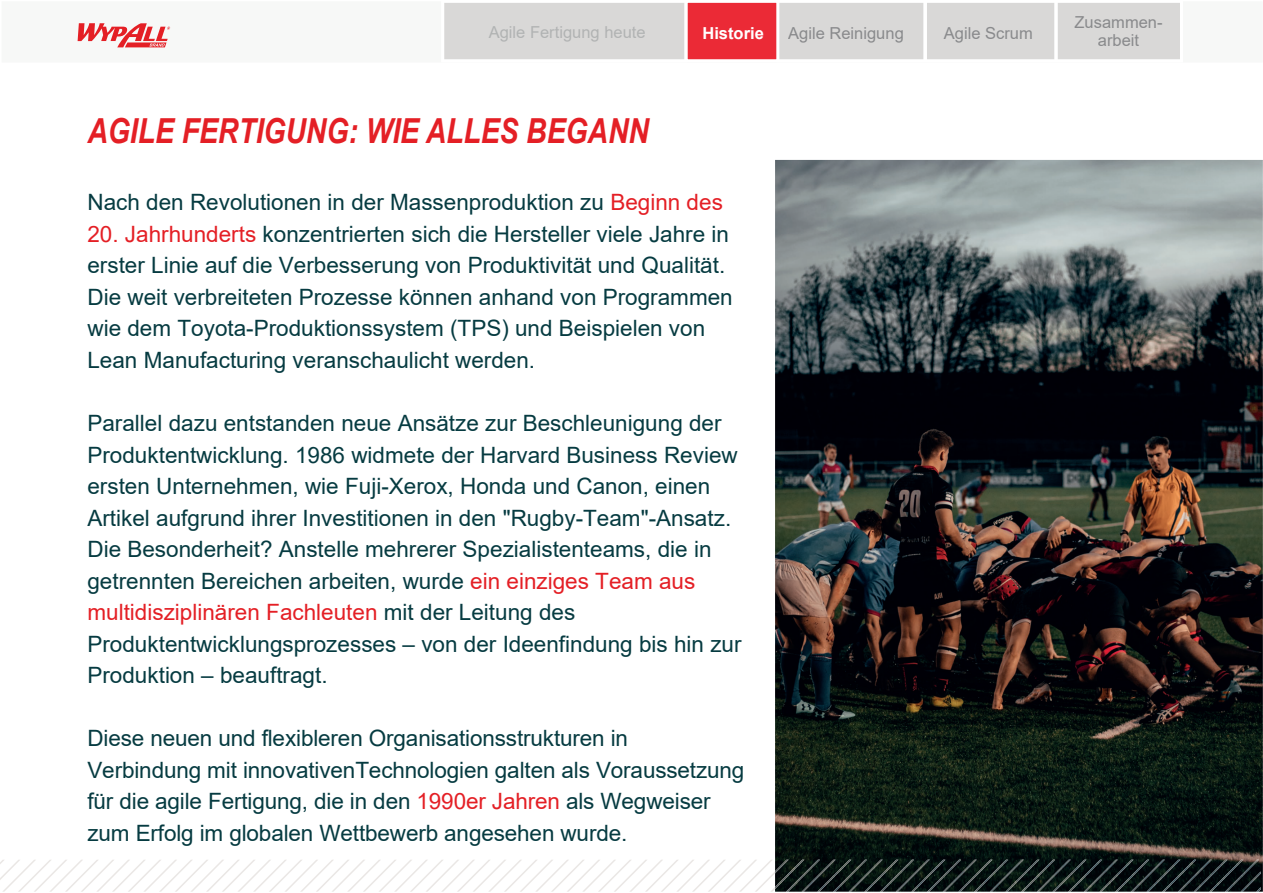
<style>
.page{position:relative;width:1263px;height:893px;background:#fff}
.page>*{position:absolute;margin:0;border:0;box-sizing:border-box;transform-origin:0 0}
.t1{font:italic 700 34.5px "Arial Narrow";color:#e41f25}
.t2{font:22.5px/31.5px "Arial";color:#063b41}
.t3{font:16.5px/18px "Arial";color:#898a8c;text-align:center}
.t4{font:16.5px "Arial";color:#b1b3b3}
.t5{font:700 16.5px "Arial";color:#fff}
.s1{color:#e41f25}
</style>
<div class="page">
<img style="left:775px;top:160px;width:488px;height:732px">
<img style="left:1259px;top:871px;width:2px;height:21px">
<img style="left:1243px;top:860px;width:16px;height:32px">
<img style="left:1227px;top:860px;width:16px;height:32px">
<img style="left:1212px;top:860px;width:15px;height:32px">
<img style="left:1196px;top:860px;width:16px;height:32px">
<img style="left:1180px;top:860px;width:16px;height:32px">
<img style="left:1165px;top:860px;width:15px;height:32px">
<img style="left:1149px;top:860px;width:16px;height:32px">
<img style="left:1133px;top:860px;width:16px;height:32px">
<img style="left:1118px;top:860px;width:15px;height:32px">
<img style="left:1102px;top:860px;width:16px;height:32px">
<img style="left:1086px;top:860px;width:16px;height:32px">
<img style="left:1071px;top:860px;width:15px;height:32px">
<img style="left:1055px;top:860px;width:16px;height:32px">
<img style="left:1039px;top:860px;width:16px;height:32px">
<img style="left:1024px;top:860px;width:15px;height:32px">
<img style="left:1008px;top:860px;width:16px;height:32px">
<img style="left:992px;top:860px;width:16px;height:32px">
<img style="left:977px;top:860px;width:15px;height:32px">
<img style="left:961px;top:860px;width:16px;height:32px">
<img style="left:945px;top:860px;width:16px;height:32px">
<img style="left:930px;top:860px;width:15px;height:32px">
<img style="left:914px;top:860px;width:16px;height:32px">
<img style="left:898px;top:860px;width:16px;height:32px">
<img style="left:883px;top:860px;width:15px;height:32px">
<img style="left:867px;top:860px;width:16px;height:32px">
<img style="left:851px;top:860px;width:16px;height:32px">
<img style="left:836px;top:860px;width:15px;height:32px">
<img style="left:820px;top:860px;width:16px;height:32px">
<img style="left:786px;top:860px;width:34px;height:32px">
<img style="left:775px;top:860px;width:29px;height:29px">
<img style="left:775px;top:860px;width:14px;height:13px">
<svg style="left:0;top:860px;width:775px;height:32px"></svg>
<div style="left:444px;top:3px;width:241px;height:56px;background:#d9d8d7"></div>
<div style="left:686px;top:1px;width:92px;height:60px;background:#eb2a36"></div>
<div style="left:685px;top:0;width:95px;height:62px;border:3px solid #fff"></div>
<svg style="left:776px;top:0;width:404px;height:62px;background:#dedddc"></svg>
<div style="left:489px;top:27px;width:156px;height:15px;background:#d9d8d7"></div>
<div style="left:788px;top:27px;width:115px;height:16px;background:#d9d8d7"></div>
<div style="left:944px;top:27px;width:88px;height:16px;background:#d9d8d7"></div>
<svg style="left:78px;top:23px;width:92px;height:24px"></svg>
<div style="left:1075px;top:17px;width:87px;height:12px;background:#d9d8d7"></div>
<div style="left:1098px;top:35px;width:41px;height:12px;background:#d9d8d7"></div>
<p class="t4" style="left:489px;top:21px;width:158px">Agile Fertigung heute</p>
<p class="t5" style="left:702px;top:22px;width:63px">Historie</p>
<p class="t3" style="left:788px;top:24px;width:117px">Agile Reinigung</p>
<p class="t3" style="left:944px;top:24px;width:90px">Agile Scrum</p>
<p class="t3" style="left:1074px;top:13px;width:90px">Zusammen&shy;arbeit</p>
<h1 class="t1" style="left:87px;top:105px;width:563px">AGILE FERTIGUNG: WIE ALLES BEGANN</h1>
<p class="t2" style="left:87px;top:187px;width:637px">Nach den Revolutionen in der Massenproduktion zu <span class="s1">Beginn des</span></p>
<p class="t2" style="left:87px;top:218px;width:647px"><span class="s1">20. Jahrhunderts</span> konzentrierten sich die Hersteller viele Jahre in erster Linie auf die Verbesserung von Produktivität und Qualität.<br>Die weit verbreiteten Prozesse können anhand von Programmen wie dem Toyota-Produktionssystem (TPS) und Beispielen von Lean Manufacturing veranschaulicht werden.</p>
<p class="t2" style="left:87px;top:407px;width:656px">Parallel dazu entstanden neue Ansätze zur Beschleunigung der Produktentwicklung. 1986 widmete der Harvard Business Review ersten Unternehmen, wie Fuji-Xerox, Honda und Canon, einen Artikel aufgrund ihrer Investitionen in den "Rugby-Team"-Ansatz.<br>Die Besonderheit? Anstelle mehrerer Spezialistenteams, die in getrennten Bereichen arbeiten, wurde <span class="s1">ein einziges Team aus multidisziplinären Fachleuten</span> mit der Leitung des Produktentwicklungsprozesses – von der Ideenfindung bis hin zur Produktion – beauftragt.</p>
<p class="t2" style="left:87px;top:722px;width:658px">Diese neuen und flexibleren Organisationsstrukturen in Verbindung mit innovativenTechnologien galten als Voraussetzung für die agile Fertigung, die in den <span class="s1">1990er Jahren</span> als Wegweiser zum Erfolg im globalen Wettbewerb angesehen wurde.</p>
</div>
